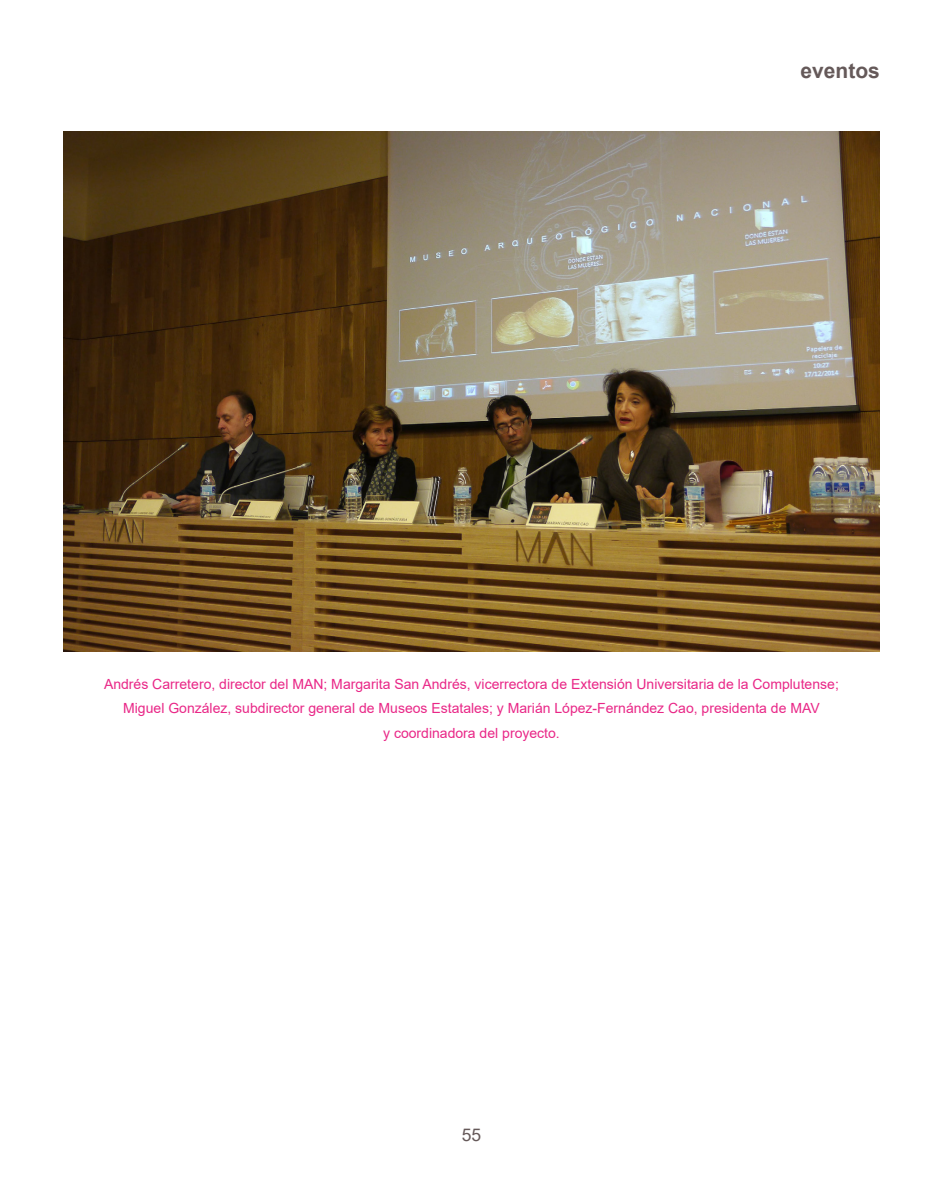
<style>
.page{position:relative;width:943px;height:1191px;background:#fff}
.page>*{position:absolute;margin:0;border:0;box-sizing:border-box;transform-origin:0 0}
.t1{font:700 21px "Arial";color:#655959}
.t2{font:17.5px "Arial";color:#655959}
.t3{font:14px "Arial";color:#e92787}
</style>
<div class="page">
<img style="left:63px;top:131px;width:817px;height:520px">
<p class="t1" style="left:800px;top:56px;width:81px">eventos</p>
<p class="t3" style="left:104px;top:674px;width:736px">Andrés Carretero, director del MAN; Margarita San Andrés, vicerrectora de Extensión Universitaria de la Complutense;</p>
<p class="t3" style="left:123px;top:698px;width:698px">Miguel González, subdirector general de Museos Estatales; y Marián López-Fernández Cao, presidenta de MAV</p>
<p class="t3" style="left:383px;top:723px;width:178px">y coordinadora del proyecto.</p>
<p class="t2" style="left:462px;top:1122px;width:21px">55</p>
</div>
